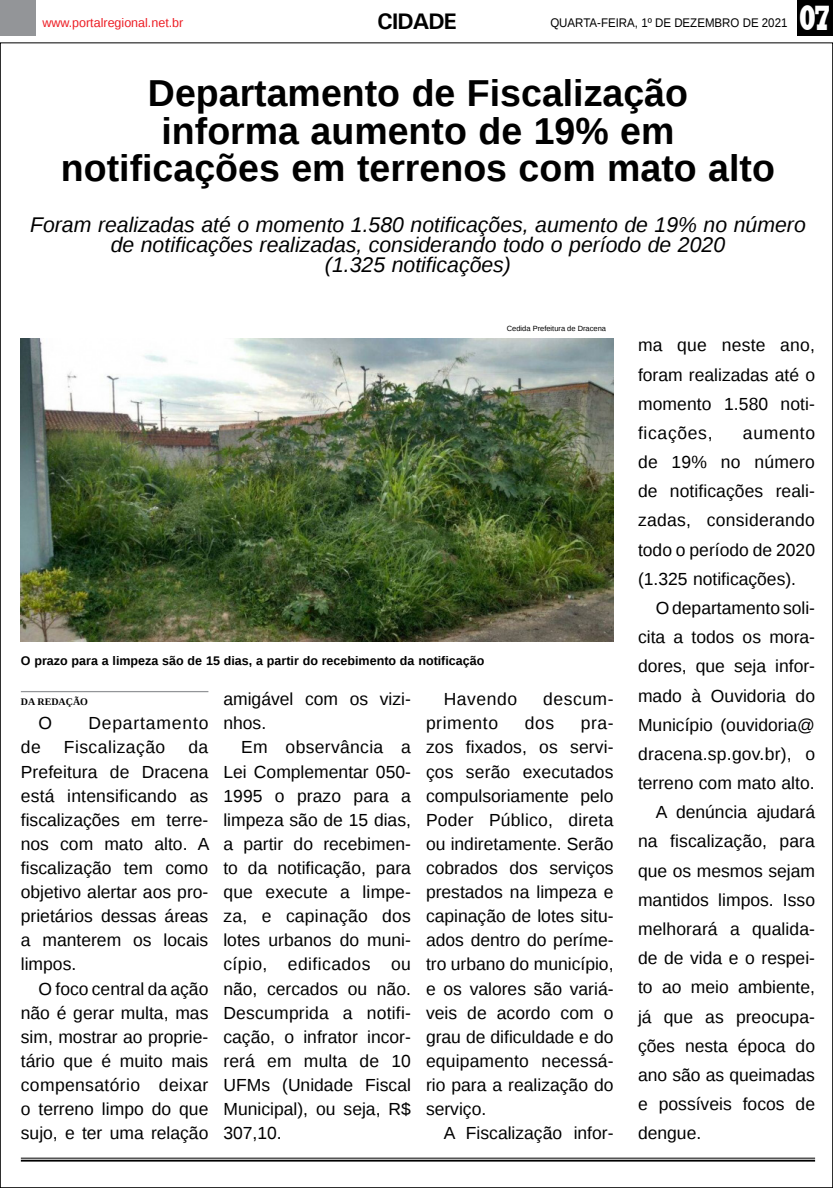
<style>
.page{position:relative;width:833px;height:1188px;background:#fff}
.page>*{position:absolute;margin:0;border:0;box-sizing:border-box;transform-origin:0 0}
.TÍTULO{font:700 37.5px "Liberation Sans";color:#000}
.t1{font:800 36.12px "Rockwell";color:#fff;scale:.7 1}
.TITULO_PG{font:700 22.5px "Univers";letter-spacing:-.04em;color:#000}
.LINHA_FINA{font:italic 21.25px/20px "Liberation Sans";color:#000;text-align:center}
.MATÉRIA{font:17.5px/24.1px "Liberation Sans";color:#000;text-align:justify}
.MATÉRIA-2{font:17.5px "Liberation Sans";letter-spacing:.05em;color:#000}
.MATÉRIA-3{font:17.5px "Liberation Sans";letter-spacing:.025em;color:#000}
.MATÉRIA-4{font:17.5px "Liberation Sans";letter-spacing:.035em;color:#000}
.MATÉRIA-5{font:17.5px "Liberation Sans";letter-spacing:.03em;color:#000}
.LEGENDA{font:700 12.5px "Liberation Sans";color:#000}
.DATA_PG{font:12.5px "Liberation Sans";color:#000;scale:.92 1}
.DATA_PG-2{font:12.5px "Liberation Sans";color:#ed1d24}
.CRÉDITO_NOME{font:700 10px "Liberation Serif";color:#000}
.CRÉDITO_FOTO{font:7.5px "Liberation Sans";color:#000}
</style>
<div class="page">
<div style="left:0;top:0;width:35px;height:35px;background:#939598"></div>
<div style="left:797px;top:0;width:36px;height:35px;background:#000"></div>
<hr style="left:21px;top:1157px;width:794px;height:1px;background:#000">
<hr style="left:21px;top:1159px;width:794px;height:2px;background:#000">
<img style="left:21px;top:338px;width:592px;height:303px">
<hr style="left:21px;top:690px;width:187px;height:2px;background:#939598">
<p class="DATA_PG-2" style="left:42px;top:15px;width:143px">www.portalregional.net.br</p>
<p class="TITULO_PG" style="left:377px;top:7px;width:81px">CIDADE</p>
<p class="DATA_PG" style="left:550px;top:15px;width:259px">QUARTA-FEIRA, 1º DE DEZEMBRO DE 2021</p>
<p class="t1" style="left:799px;top:-3px;width:48px">07</p>
<p class="TÍTULO" style="left:148px;top:67px;width:541px">Departamento de Fiscalização</p>
<p class="TÍTULO" style="left:162px;top:105px;width:514px">informa aumento de 19% em</p>
<p class="TÍTULO" style="left:61px;top:142px;width:715px">notificações em terrenos com mato alto</p>
<p class="LINHA_FINA" style="left:30px;top:214px;width:777px">Foram realizadas até o momento 1.580 notificações, aumento de 19% no número de notificações realizadas, considerando todo o período de 2020</p>
<p class="LINHA_FINA" style="left:325px;top:254px;width:188px">(1.325 notificações)</p>
<p class="CRÉDITO_FOTO" style="left:507px;top:323px;width:101px">Cedida Prefeitura de Dracena</p>
<p class="LEGENDA" style="left:21px;top:652px;width:465px">O prazo para a limpeza são de 15 dias, a partir do recebimento da notificação</p>
<p class="CRÉDITO_NOME" style="left:21px;top:694px;width:69px">DA REDAÇÃO</p>
<p class="MATÉRIA" style="left:39px;top:711px;width:15px">O</p>
<p class="MATÉRIA-2" style="left:88px;top:713px;width:122px">Departamento</p>
<p class="MATÉRIA" style="left:21px;top:735px;width:21px">de</p>
<p class="MATÉRIA-3" style="left:64px;top:737px;width:103px">Fiscalização</p>
<p class="MATÉRIA" style="left:21px;top:735px;width:190px;text-indent:167px">da Prefeitura de Dracena está intensificando as fiscalizações em terre&shy;nos com mato alto. A fiscalização tem como objetivo alertar aos pro&shy;prietários dessas áreas a manterem os locais limpos.</p>
<p class="MATÉRIA" style="left:21px;top:976px;width:189px;text-indent:18px">O foco central da ação não é gerar multa, mas sim, mostrar ao proprie&shy;tário que é muito mais compensatório deixar o terreno limpo do que sujo, e ter uma relação</p>
<p class="MATÉRIA" style="left:223px;top:687px;width:189px">amigável com os vizi&shy;nhos.</p>
<p class="MATÉRIA" style="left:223px;top:735px;width:189px;text-indent:18px">Em observância a Lei Complementar 050- 1995 o prazo para a limpeza são de 15 dias, a partir do recebimen&shy;to da notificação, para que execute a limpe&shy;za, e capinação dos lotes urbanos do muni&shy;cípio, edificados ou não, cercados ou não.<br>Descumprida a notifi&shy;cação, o infrator incor&shy;rerá em multa de 10<br>UFMs (Unidade Fiscal Municipal), ou seja, R$ 307,10.</p>
<p class="MATÉRIA-5" style="left:444px;top:689px;width:75px">Havendo</p>
<p class="MATÉRIA" style="left:543px;top:687px;width:72px">descum-</p>
<p class="MATÉRIA-4" style="left:426px;top:713px;width:74px">primento</p>
<p class="MATÉRIA" style="left:525px;top:711px;width:31px">dos</p>
<p class="MATÉRIA" style="left:426px;top:711px;width:189px;text-indent:155px">pra&shy;zos fixados, os servi&shy;ços serão executados compulsoriamente pelo Poder Público, direta ou indiretamente. Serão cobrados dos serviços prestados na limpeza e capinação de lotes situ&shy;ados dentro do períme&shy;tro urbano do município, e os valores são variá&shy;veis de acordo com o grau de dificuldade e do equipamento necessá&shy;rio para a realização do serviço.</p>
<p class="MATÉRIA" style="left:444px;top:1121px;width:171px">A Fiscalização infor-</p>
<p class="MATÉRIA" style="left:638px;top:331px;width:178px;line-height:29.1px">ma que neste ano, foram realizadas até o momento 1.580 noti&shy;ficações,</p>
<p class="MATÉRIA" style="left:638px;top:419px;width:179px;line-height:29.1px;text-indent:105px">aumento de 19% no número de notificações reali&shy;zadas, considerando todo o período de 2020 (1.325 notificações).</p>
<p class="MATÉRIA" style="left:638px;top:594px;width:179px;line-height:29.1px;text-indent:18px">O departamento soli&shy;cita a todos os mora&shy;dores, que seja infor&shy;mado à Ouvidoria do Município (ouvidoria@ dracena.sp.gov.br), o terreno com mato alto.</p>
<p class="MATÉRIA" style="left:638px;top:798px;width:178px;line-height:29.1px;text-indent:18px">A denúncia ajudará na fiscalização, para que os mesmos sejam mantidos limpos. Isso melhorará a qualida&shy;de de vida e o respei&shy;to ao meio ambiente, já que as preocupa&shy;ções nesta época do ano são as queimadas e possíveis focos de dengue.</p>
</div>
